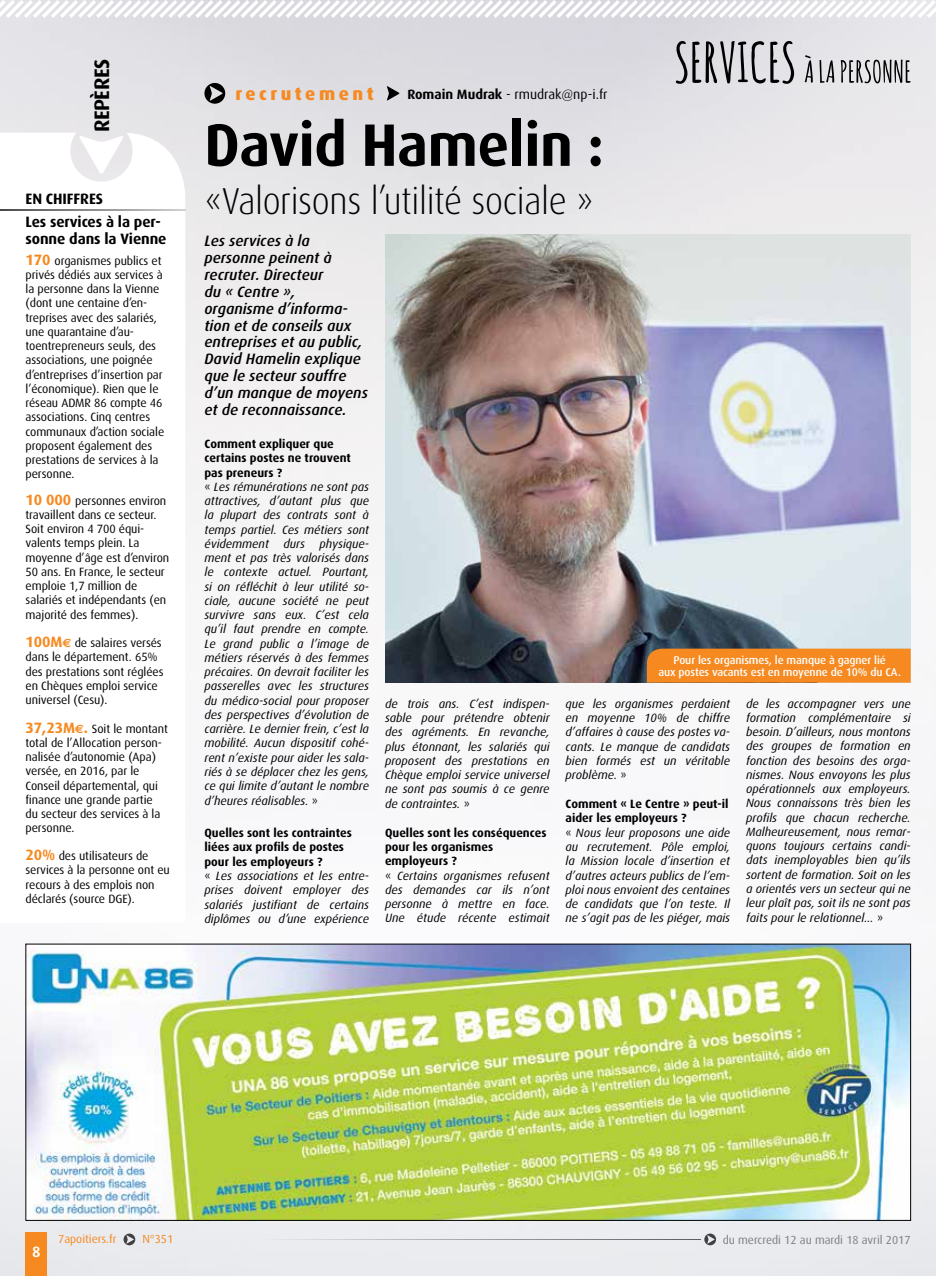
<style>
.page{position:relative;width:936px;height:1276px;background:#fff}
.page>*{position:absolute;margin:0;border:0;box-sizing:border-box;transform-origin:0 0}
.t1{font:700 60px "Dax";letter-spacing:-.005em;color:#000;scale:.95 1}
.t2{font:300 37.5px "Dax";letter-spacing:-.01em;color:#000;scale:.95 1}
.t3{font:700 21px "Dax";letter-spacing:-.02em;color:#000}
.t4{font:800 18px "Dax";letter-spacing:.2em;color:#f6891f}
.t5{font:italic 500 15px/17px "Dax";color:#000}
.t6{font:700 15px/22.5px "Dax";letter-spacing:-.005em;color:#000}
.t7{font:700 15px "Dax";color:#fff}
.t8{font:13.5px "Dax";color:#000}
.t9{font:italic 12px/14.2px "Dax";color:#000}
.t10{font:12px/14.2px "Dax";letter-spacing:-.005em;color:#000}
.t11{font:11.7px "Dax";color:#7c7e81}
.t12{font:11.7px "Dax";color:#f6891f}
.t13{font:500 11.25px/12px "Dax";letter-spacing:-.01em;color:#fff;text-align:center}
.s1{font-weight:700;font-size:15px;color:#f6891f}
.s2{font-family:"Euro Sans";font-weight:700;color:#f6891f}
.s3{font-weight:700}
.s4{font-weight:700;font-style:normal}
.s5{font-style:normal}
</style>
<div class="page">
<img style="left:0;top:22px;width:935px;height:1254px">
<div style="left:26px;top:1232px;width:21px;height:44px;background:#f6891f"></div>
<img style="left:28px;top:946px;width:880px;height:272px">
<svg style="left:0;top:133px;width:185px;height:790px"></svg>
<svg style="left:0;top:210px;width:185px;height:1px"></svg>
<svg style="left:204px;top:83px;width:21px;height:21px"></svg>
<svg style="left:387px;top:86px;width:12px;height:15px"></svg>
<img style="left:385px;top:234px;width:525px;height:448px">
<div style="left:647px;top:648px;width:263px;height:34px;background:#f6891f"></div>
<svg style="left:0;top:0;width:935px;height:22px"></svg>
<svg style="left:123px;top:1233px;width:12px;height:12px"></svg>
<svg style="left:704px;top:1233px;width:12px;height:12px"></svg>
<svg style="left:263px;top:1239px;width:437px;height:1px"></svg>
<svg style="left:675px;top:41px;width:235px;height:43px"></svg>
<h3 class="t3" style="left:90px;top:132px;width:75px;rotate:-90deg">REPÈRES</h3>
<p class="t6" style="left:26px;top:188px;width:137px">EN CHIFFRES<br>Les services à la per-</p>
<p class="t6" style="left:26px;top:227px;width:142px">sonne dans la Vienne</p>
<p class="t10" style="left:26px;top:253px;width:140px"><span class="s1">170</span> organismes publics et privés dédiés aux services à la personne dans la Vienne (dont une centaine d’en&shy;treprises avec des salariés, une quarantaine d’au&shy;toentrepreneurs seuls, des associations, une poignée d’entreprises d’insertion par l’économique). Rien que le réseau ADMR 86 compte 46 associations. Cinq centres communaux d’action sociale proposent également des prestations de services à la personne.</p>
<p class="t10" style="left:26px;top:493px;width:145px"><span class="s1">10 000</span> personnes environ travaillent dans ce secteur.<br>Soit environ 4 700 équi&shy;valents temps plein. La moyenne d’âge est d’environ<br>50 ans. En France, le secteur emploie 1,7 million de salariés et indépendants (en majorité des femmes).</p>
<p class="t10" style="left:26px;top:636px;width:139px"><span class="s1">100M</span><span class="s2">e</span> de salaires versés dans le département. 65% des prestations sont réglées en Chèques emploi service universel (Cesu).</p>
<p class="t10" style="left:26px;top:721px;width:144px"><span class="s1">37,23M</span><span class="s2">e</span><span class="s1">.</span> Soit le montant total de l’Allocation person&shy;nalisée d’autonomie (Apa) versée, en 2016, par le<br>Conseil départemental, qui finance une grande partie du secteur des services à la personne.</p>
<p class="t10" style="left:26px;top:849px;width:146px"><span class="s1">20%</span> des utilisateurs de services à la personne ont eu recours à des emplois non déclarés (source DGE).</p>
<h3 class="t4" style="left:235px;top:84px;width:140px">recrutement</h3>
<p class="t8" style="left:407px;top:86px;width:202px"><span class="s3">Romain Mudrak</span> - rmudrak@np-i.fr</p>
<h1 class="t1" style="left:204px;top:111px;width:421px">David Hamelin :</h1>
<h2 class="t2" style="left:204px;top:180px;width:411px">«Valorisons l’utilité sociale »</h2>
<p class="t5" style="left:204px;top:232px;width:165px">Les services à la personne peinent à recruter. Directeur<br>du « Centre », organisme d’informa&shy;tion et de conseils aux entreprises et au public,<br>David Hamelin explique que le secteur souffre d’un manque de moyens et de reconnaissance.</p>
<p class="t9" style="left:204px;top:436px;width:166px"><span class="s4">Comment expliquer que certains postes ne trouvent pas preneurs ?<br></span><span class="s5">«</span> Les rémunérations ne sont pas attractives, d’autant plus que la plupart des contrats sont à temps partiel. Ces métiers sont évidemment durs physique&shy;ment et pas très valorisés dans le contexte actuel. Pourtant, si on réfléchit à leur utilité so&shy;ciale, aucune société ne peut survivre sans eux. C’est cela qu’il faut prendre en compte.<br>Le grand public a l’image de métiers réservés à des femmes précaires. On devrait faciliter les passerelles avec les structures du médico-social pour proposer des perspectives d’évolution de carrière. Le dernier frein, c’est la mobilité. Aucun dispositif cohé&shy;rent n’existe pour aider les sala&shy;riés à se déplacer chez les gens, ce qui limite d’autant le nombre d’heures réalisables. <span class="s5">»</span></p>
<p class="t9" style="left:204px;top:826px;width:166px"><span class="s4">Quelles sont les contraintes liées aux profils de postes pour les employeurs ?<br></span><span class="s5">«</span> Les associations et les entre&shy;prises doivent employer des salariés justifiant de certains diplômes ou d’une expérience</p>
<p class="t9" style="left:385px;top:696px;width:166px;text-align:justify">de trois ans. C’est indispen&shy;sable pour prétendre obtenir des agréments. En revanche, plus étonnant, les salariés qui proposent des prestations en Chèque emploi service universel ne sont pas soumis à ce genre de contraintes. <span class="s5">»</span></p>
<p class="t9" style="left:385px;top:825px;width:166px"><span class="s4">Quelles sont les conséquences pour les organismes employeurs ?<br></span><span class="s5">«</span> Certains organismes refusent des demandes car ils n’ont personne à mettre en face.<br>Une étude récente estimait</p>
<p class="t13" style="left:658px;top:654px;width:244px">Pour les organismes, le manque à gagner lié<br>aux postes vacants est en moyenne de 10% du CA.</p>
<p class="t9" style="left:565px;top:696px;width:166px;text-align:justify">que les organismes perdaient en moyenne 10% de chiffre d’affaires à cause des postes va&shy;cants. Le manque de candidats bien formés est un véritable problème. <span class="s5">»</span></p>
<p class="t9" style="left:565px;top:797px;width:166px"><span class="s4">Comment « Le Centre » peut-il aider les employeurs ?<br></span><span class="s5">«</span> Nous leur proposons une aide au recrutement. Pôle emploi, la Mission locale d’insertion et d’autres acteurs publics de l’em&shy;ploi nous envoient des centaines de candidats que l’on teste. Il ne s’agit pas de les piéger, mais</p>
<p class="t9" style="left:746px;top:696px;width:166px;text-align:justify">de les accompagner vers une formation complémentaire si besoin. D’ailleurs, nous montons des groupes de formation en fonction des besoins des orga&shy;nismes. Nous envoyons les plus opérationnels aux employeurs.<br>Nous connaissons très bien les profils que chacun recherche.<br>Malheureusement, nous remar&shy;quons toujours certains candi&shy;dats inemployables bien qu’ils sortent de formation. Soit on les a orientés vers un secteur qui ne leur plaît pas, soit ils ne sont pas faits pour le relationnel... <span class="s5">»</span></p>
<p class="t7" style="left:32px;top:1243px;width:10px">8</p>
<p class="t12" style="left:58px;top:1233px;width:60px">7apoitiers.fr</p>
<p class="t12" style="left:142px;top:1233px;width:32px">N°351</p>
<p class="t11" style="left:722px;top:1233px;width:189px">du mercredi 12 au mardi 18 avril 2017</p>
</div>
